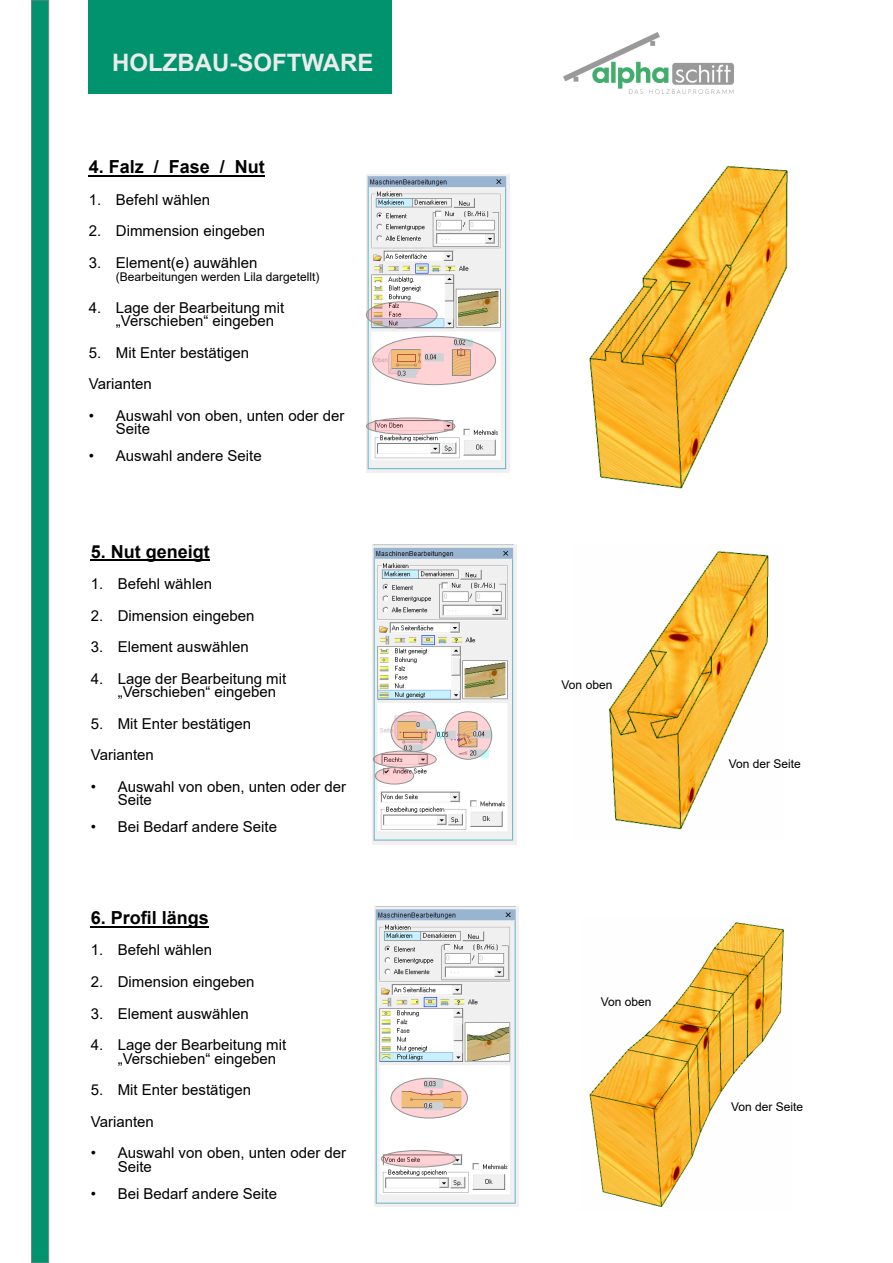
<style>
.page{position:relative;width:893px;height:1263px;background:#fff}
.page>*{position:absolute;margin:0;border:0;box-sizing:border-box;transform-origin:0 0}
.t1{font:700 24px "Arial";color:#ebebeb}
.t2{font:700 18px "Arial";color:#000}
.t3{font:15px/13.5px "Arial";color:#000}
.t4{font:12px "Arial";color:#000}
</style>
<div class="page">
<img style="left:375px;top:906px;width:143px;height:300px">
<img style="left:589px;top:922px;width:195px;height:285px">
<img style="left:373px;top:545px;width:143px;height:300px">
<img style="left:366px;top:175px;width:144px;height:298px">
<div style="left:88px;top:0;width:304px;height:94px;background:#00936e"></div>
<img style="left:564px;top:32px;width:170px;height:62px">
<div style="left:31px;top:0;width:18px;height:1263px;background:#00936e;border:1px solid #808080"></div>
<div style="left:366px;top:301px;width:72px;height:27px;background:#ff0013;border:1px solid #929292;border-radius:50%;opacity:.18"></div>
<div style="left:391px;top:711px;width:46px;height:41px;background:#ff0013;border:1px solid #929292;border-radius:50%;opacity:.18"></div>
<div style="left:391px;top:1078px;width:77px;height:40px;background:#ff0013;border:1px solid #929292;border-radius:50%;opacity:.18"></div>
<div style="left:372px;top:336px;width:124px;height:49px;background:#ff0013;border:1px solid #929292;border-radius:50%;opacity:.18"></div>
<div style="left:444px;top:711px;width:48px;height:49px;background:#ff0013;border:1px solid #929292;border-radius:50%;opacity:.18"></div>
<div style="left:366px;top:417px;width:89px;height:18px;background:#ff0013;border:1px solid #929292;border-radius:50%;opacity:.18"></div>
<div style="left:373px;top:750px;width:64px;height:18px;background:#ff0013;border:1px solid #929292;border-radius:50%;opacity:.18"></div>
<div style="left:375px;top:767px;width:39px;height:17px;background:#ff0013;border:1px solid #929292;border-radius:50%;opacity:.18"></div>
<div style="left:381px;top:1150px;width:75px;height:17px;background:#ff0013;border:1px solid #929292;border-radius:50%;opacity:.18"></div>
<hr style="left:89px;top:175px;width:176px;height:2px;background:#000">
<hr style="left:91px;top:559px;width:119px;height:2px;background:#000">
<hr style="left:91px;top:926px;width:118px;height:2px;background:#000">
<img style="left:589px;top:165px;width:199px;height:324px">
<img style="left:609px;top:551px;width:160px;height:279px">
<h1 class="t1" style="left:112px;top:54px;width:263px">HOLZBAU-SOFTWARE</h1>
<p class="t2" style="left:89px;top:160px;width:178px">4. Falz / Fase / Nut</p>
<p class="t3" style="left:89px;top:194px;width:123px">1. Befehl wählen</p>
<p class="t3" style="left:89px;top:226px;width:178px">2. Dimmension eingeben</p>
<p class="t3" style="left:89px;top:257px;width:170px">3. Element(e) auwählen</p>
<p class="t4" style="left:116px;top:272px;width:205px">(Bearbeitungen werden Lila dargetellt)</p>
<p class="t3" style="left:116px;top:302px;width:170px;text-indent:-27px">4. Lage der Bearbeitung mit „Verschieben“ eingeben</p>
<p class="t3" style="left:89px;top:338px;width:162px;line-height:31.5px">5. Mit Enter bestätigen<br>Varianten</p>
<p class="t3" style="left:116px;top:410px;width:230px;text-indent:-27px">• Auswahl von oben, unten oder der<br>Seite</p>
<p class="t3" style="left:89px;top:451px;width:174px">• Auswahl andere Seite</p>
<p class="t2" style="left:91px;top:544px;width:121px">5. Nut geneigt</p>
<p class="t3" style="left:91px;top:578px;width:123px">1. Befehl wählen</p>
<p class="t3" style="left:91px;top:610px;width:165px">2. Dimension eingeben</p>
<p class="t3" style="left:91px;top:641px;width:159px">3. Element auswählen</p>
<p class="t3" style="left:118px;top:673px;width:170px;text-indent:-27px">4. Lage der Bearbeitung mit „Verschieben“ eingeben</p>
<p class="t3" style="left:91px;top:709px;width:162px;line-height:31.5px">5. Mit Enter bestätigen<br>Varianten</p>
<p class="t3" style="left:118px;top:781px;width:230px;text-indent:-27px">• Auswahl von oben, unten oder der<br>Seite</p>
<p class="t3" style="left:91px;top:821px;width:188px">• Bei Bedarf andere Seite</p>
<p class="t2" style="left:91px;top:911px;width:120px">6. Profil längs</p>
<p class="t3" style="left:91px;top:945px;width:123px">1. Befehl wählen</p>
<p class="t3" style="left:91px;top:976px;width:165px">2. Dimension eingeben</p>
<p class="t3" style="left:91px;top:1008px;width:159px">3. Element auswählen</p>
<p class="t3" style="left:118px;top:1039px;width:170px;text-indent:-27px">4. Lage der Bearbeitung mit „Verschieben“ eingeben</p>
<p class="t3" style="left:91px;top:1075px;width:162px;line-height:31.5px">5. Mit Enter bestätigen<br>Varianten</p>
<p class="t3" style="left:118px;top:1147px;width:230px;text-indent:-27px">• Auswahl von oben, unten oder der<br>Seite</p>
<p class="t3" style="left:91px;top:1188px;width:188px">• Bei Bedarf andere Seite</p>
<p class="t4" style="left:562px;top:680px;width:52px">Von oben</p>
<p class="t4" style="left:729px;top:759px;width:74px">Von der Seite</p>
<p class="t4" style="left:601px;top:997px;width:52px">Von oben</p>
<p class="t4" style="left:731px;top:1102px;width:74px">Von der Seite</p>
</div>
